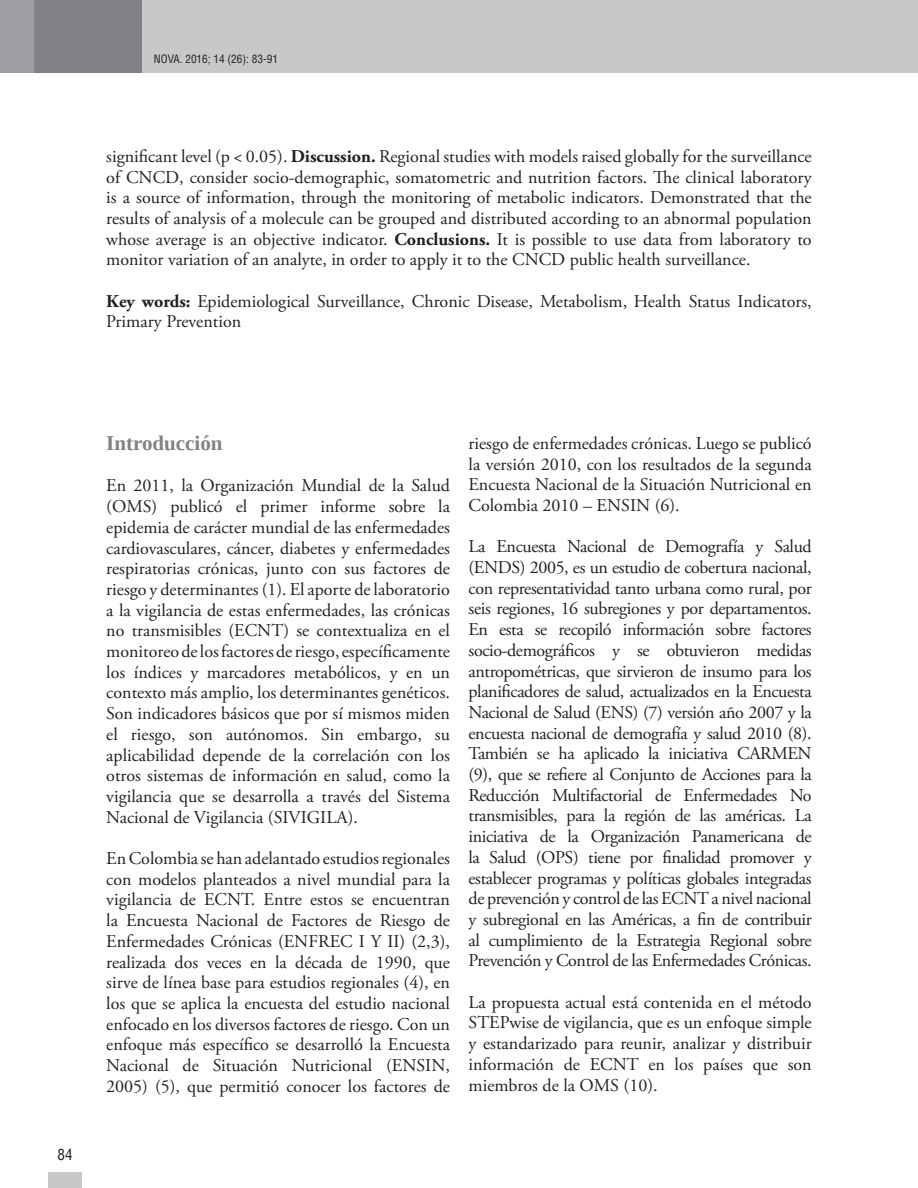
<style>
.page{position:relative;width:918px;height:1188px;background:#fff}
.page>*{position:absolute;margin:0;border:0;box-sizing:border-box;transform-origin:0 0}
.t1{font:700 21px "Liberation Serif";color:#808285}
.t2{font:18px/20.7px "Adobe Garamond Pro";color:#231f20;text-align:justify}
.t3{font:condensed 15px "Helvetica LT Std";color:#231f20}
.t4{font:condensed 11.25px "Helvetica LT Std";color:#231f20}
.s1{font-weight:700}
</style>
<div class="page">
<div style="left:0;top:0;width:918px;height:73px;background:#c7c8ca"></div>
<div style="left:28px;top:0;width:114px;height:73px;background:#808285"></div>
<div style="left:0;top:0;width:34px;height:73px;background:#9d9fa2"></div>
<div style="left:49px;top:1172px;width:33px;height:16px;background:#c7c8ca"></div>
<p class="t4" style="left:154px;top:52px;width:126px">NOVA. 2016; 14 (26): 83-91</p>
<p class="t2" style="left:106px;top:146px;width:707px">significant level (p &lt; 0.05). <span class="s1">Discussion.</span> Regional studies with models raised globally for the surveillance of CNCD, consider socio-demographic, somatometric and nutrition factors. The clinical laboratory is a source of information, through the monitoring of metabolic indicators. Demonstrated that the results of analysis of a molecule can be grouped and distributed according to an abnormal population whose average is an objective indicator. <span class="s1">Conclusions.</span> It is possible to use data from laboratory to monitor variation of an analyte, in order to apply it to the CNCD public health surveillance.</p>
<p class="t2" style="left:106px;top:291px;width:707px"><span class="s1">Key words:</span> Epidemiological Surveillance, Chronic Disease, Metabolism, Health Status Indicators,<br>Primary Prevention</p>
<p class="t3" style="left:58px;top:1145px;width:16px">84</p>
<p class="t1" style="left:106px;top:429px;width:118px">Introducción</p>
<p class="t2" style="left:106px;top:476px;width:345px">En 2011, la Organización Mundial de la Salud (OMS) publicó el primer informe sobre la epidemia de carácter mundial de las enfermedades cardiovasculares, cáncer, diabetes y enfermedades respiratorias crónicas, junto con sus factores de riesgo y determinantes (1). El aporte de laboratorio a la vigilancia de estas enfermedades, las crónicas no transmisibles (ECNT) se contextualiza en el monitoreo de los factores de riesgo, específicamente los índices y marcadores metabólicos, y en un contexto más amplio, los determinantes genéticos.<br>Son indicadores básicos que por sí mismos miden el riesgo, son autónomos. Sin embargo, su aplicabilidad depende de la correlación con los otros sistemas de información en salud, como la vigilancia que se desarrolla a través del Sistema Nacional de Vigilancia (SIVIGILA).</p>
<p class="t2" style="left:106px;top:849px;width:345px">En Colombia se han adelantado estudios regionales con modelos planteados a nivel mundial para la vigilancia de ECNT. Entre estos se encuentran la Encuesta Nacional de Factores de Riesgo de Enfermedades Crónicas (ENFREC I Y II) (2,3), realizada dos veces en la década de 1990, que sirve de línea base para estudios regionales (4), en los que se aplica la encuesta del estudio nacional enfocado en los diversos factores de riesgo. Con un enfoque más específico se desarrolló la Encuesta Nacional de Situación Nutricional (ENSIN, 2005) (5), que permitió conocer los factores de</p>
<p class="t2" style="left:469px;top:433px;width:345px">riesgo de enfermedades crónicas. Luego se publicó la versión 2010, con los resultados de la segunda Encuesta Nacional de la Situación Nutricional en Colombia 2010 – ENSIN (6).</p>
<p class="t2" style="left:469px;top:537px;width:345px">La Encuesta Nacional de Demografía y Salud (ENDS) 2005, es un estudio de cobertura nacional, con representatividad tanto urbana como rural, por seis regiones, 16 subregiones y por departamentos.<br>En esta se recopiló información sobre factores socio-demográficos y se obtuvieron medidas antropométricas, que sirvieron de insumo para los planificadores de salud, actualizados en la Encuesta Nacional de Salud (ENS) (7) versión año 2007 y la encuesta nacional de demografía y salud 2010 (8).<br>También se ha aplicado la iniciativa CARMEN (9), que se refiere al Conjunto de Acciones para la Reducción Multifactorial de Enfermedades No transmisibles, para la región de las américas. La iniciativa de la Organización Panamericana de la Salud (OPS) tiene por finalidad promover y establecer programas y políticas globales integradas de prevención y control de las ECNT a nivel nacional y subregional en las Américas, a fin de contribuir al cumplimiento de la Estrategia Regional sobre Prevención y Control de las Enfermedades Crónicas.</p>
<p class="t2" style="left:469px;top:992px;width:345px">La propuesta actual está contenida en el método STEPwise de vigilancia, que es un enfoque simple y estandarizado para reunir, analizar y distribuir información de ECNT en los países que son miembros de la OMS (10).</p>
</div>
